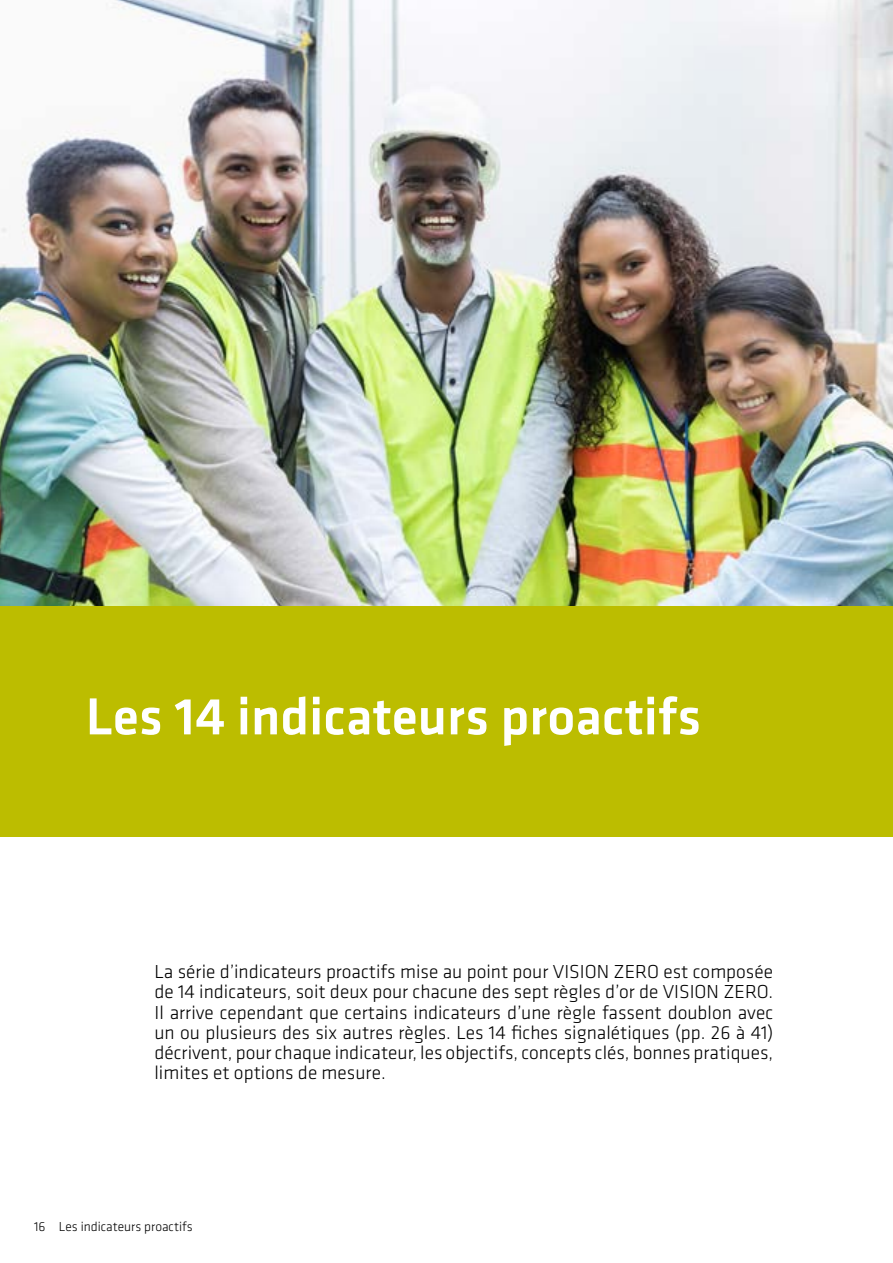
<style>
.page{position:relative;width:893px;height:1263px;background:#fff}
.page>*{position:absolute;margin:0;border:0;box-sizing:border-box;transform-origin:0 0}
.t1{font:500 54px "Klavika";color:#fff}
.t2{font:300 19.5px/20.2px "Klavika";color:#000;text-align:justify}
.t3{font:300 13.5px "Klavika";color:#000}
</style>
<div class="page">
<div style="left:0;top:536px;width:893px;height:300px;background:#bcbd00"></div>
<img style="left:0;top:0;width:893px;height:606px">
<h1 class="t1" style="left:86px;top:680px;width:617px">Les 14 indicateurs proactifs</h1>
<p class="t2" style="left:154px;top:961px;width:620px">La série d’indicateurs proactifs mise au point pour VISION ZERO est composée de 14 indicateurs, soit deux pour chacune des sept règles d’or de VISION ZERO.<br>Il arrive cependant que certains indicateurs d’une règle fassent doublon avec un ou plusieurs des six autres règles. Les 14 fiches signalétiques (pp. 26 à 41) décrivent, pour chaque indicateur, les objectifs, concepts clés, bonnes pratiques, limites et options de mesure.</p>
<p class="t3" style="left:34px;top:1218px;width:160px">16 Les indicateurs proactifs</p>
</div>
